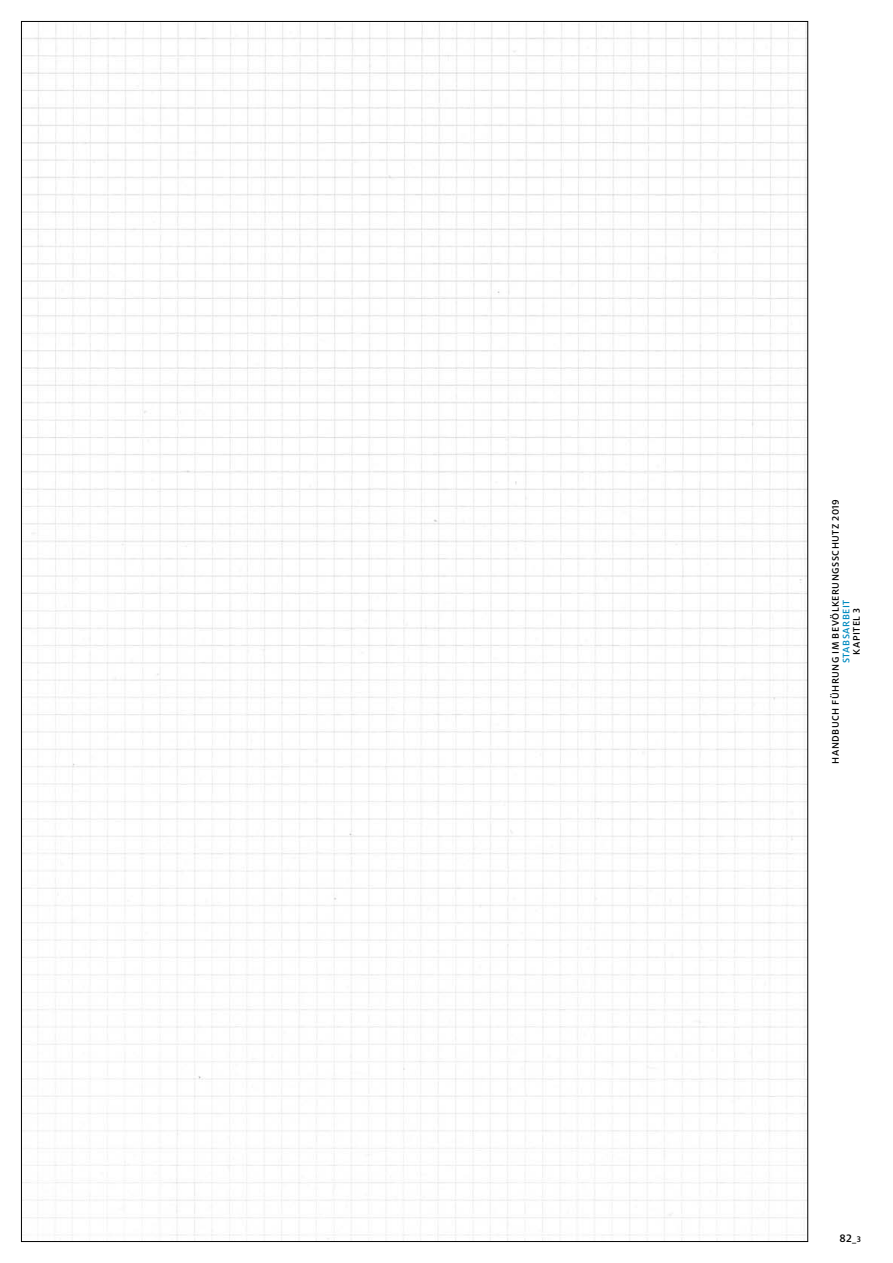
<style>
.page{position:relative;width:893px;height:1263px;background:#fff}
.page>*{position:absolute;margin:0;border:0;box-sizing:border-box;transform-origin:0 0}
.t1{font:500 12px "Milo OT";color:#000}
.t2{font:500 10.5px "Milo OT";letter-spacing:.045em;color:#000}
.t3{font:500 10.5px "Milo OT";letter-spacing:.05em;color:#008ac0}
.s1{font-size:9px}
</style>
<div class="page">
<img style="left:23px;top:23px;width:783px;height:1217px">
<p class="t2" style="left:830px;top:764px;width:266px;rotate:-90deg">HANDBUCH FÜHRUNG IM BEVÖLKERUNGSSCHUTZ 2019</p>
<p class="t3" style="left:840px;top:663px;width:65px;rotate:-90deg">STABSARBEIT</p>
<p class="t2" style="left:851px;top:655px;width:48px;rotate:-90deg">KAPITEL 3</p>
<p class="t1" style="left:839px;top:1231px;width:23px">82<span class="s1">_3</span></p>
</div>
